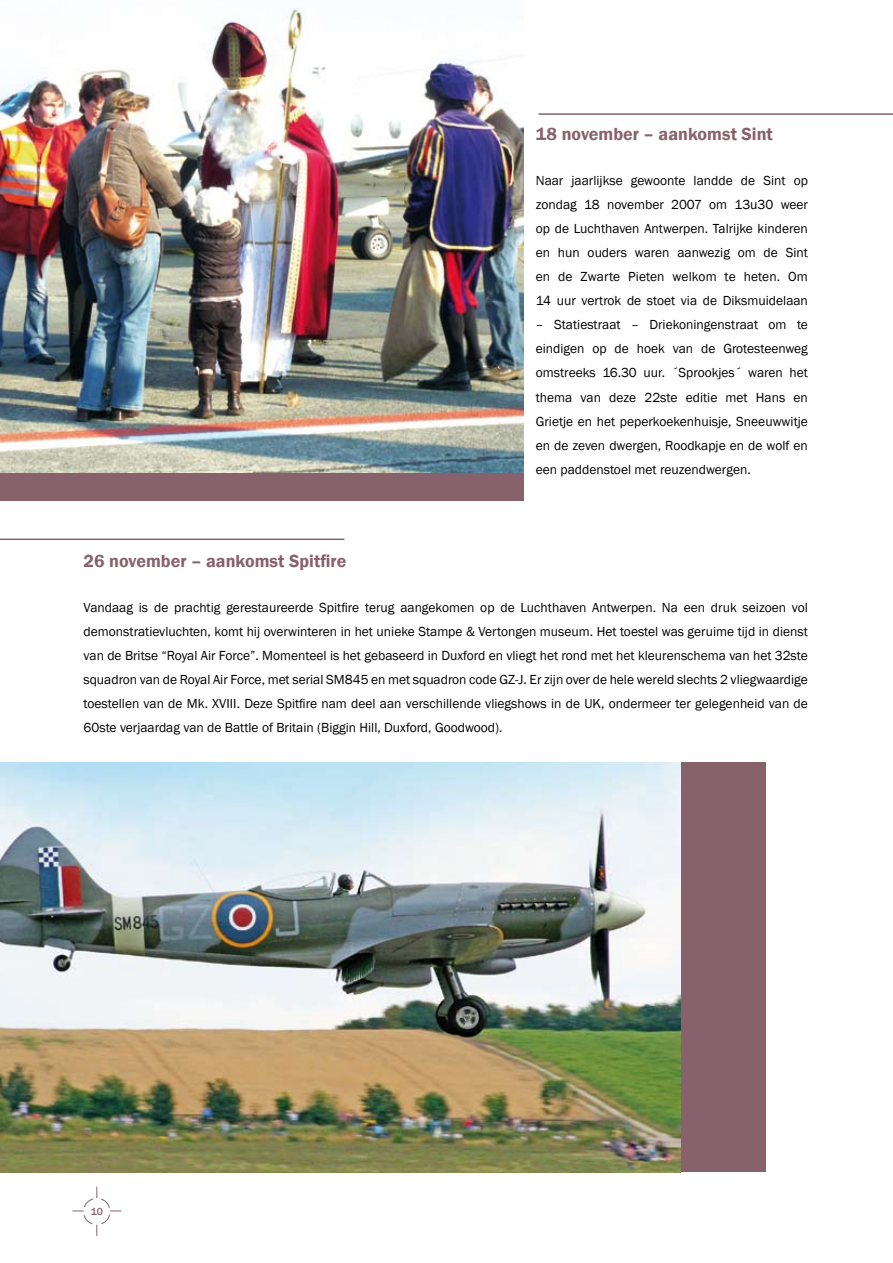
<style>
.page{position:relative;width:893px;height:1263px;background:#fff}
.page>*{position:absolute;margin:0;border:0;box-sizing:border-box;transform-origin:0 0}
.t1{font:600 18px "Franklin Gothic";color:#87626c}
.t2{font:13.5px/24px "Franklin Gothic";color:#000;text-align:justify}
.t3{font:500 10.5px "Franklin Gothic";color:#87626c}
</style>
<div class="page">
<svg style="left:72px;top:1187px;width:49px;height:49px"></svg>
<div style="left:0;top:0;width:523px;height:500px;background:#87626c"></div>
<img style="left:0;top:0;width:523px;height:472px">
<hr style="left:539px;top:113px;width:354px;height:2px;background:#87626c">
<hr style="left:0;top:539px;width:344px;height:1px;background:#87626c">
<div style="left:0;top:763px;width:765px;height:409px;background:#87626c"></div>
<img style="left:0;top:763px;width:680px;height:409px">
<h1 class="t1" style="left:536px;top:123px;width:239px">18 november – aankomst Sint</h1>
<p class="t2" style="left:536px;top:169px;width:274px">Naar jaarlijkse gewoonte landde de Sint op zondag 18 november 2007 om 13u30 weer op de Luchthaven Antwerpen. Talrijke kinderen en hun ouders waren aanwezig om de Sint en de Zwarte Pieten welkom te heten. Om 14 uur vertrok de stoet via de Diksmuidelaan</p>
<p class="t2" style="left:536px;top:313px;width:274px">– Statiestraat – Driekoningenstraat om te eindigen op de hoek van de Grotesteenweg omstreeks 16.30 uur. ´Sprookjes´ waren het thema van deze 22ste editie met Hans en Grietje en het peperkoekenhuisje, Sneeuwwitje en de zeven dwergen, Roodkapje en de wolf en een paddenstoel met reuzendwergen.</p>
<h1 class="t1" style="left:84px;top:550px;width:264px">26 november – aankomst Spitfire</h1>
<p class="t2" style="left:84px;top:596px;width:726px">Vandaag is de prachtig gerestaureerde Spitfire terug aangekomen op de Luchthaven Antwerpen. Na een druk seizoen vol demonstratievluchten, komt hij overwinteren in het unieke Stampe &amp; Vertongen museum. Het toestel was geruime tijd in dienst van de Britse “Royal Air Force”. Momenteel is het gebaseerd in Duxford en vliegt het rond met het kleurenschema van het 32ste squadron van de Royal Air Force, met serial SM845 en met squadron code GZ-J. Er zijn over de hele wereld slechts 2 vliegwaardige toestellen van de Mk. XVIII. Deze Spitfire nam deel aan verschillende vliegshows in de UK, ondermeer ter gelegenheid van de 60ste verjaardag van de Battle of Britain (Biggin Hill, Duxford, Goodwood).</p>
<p class="t3" style="left:91px;top:1205px;width:14px">10</p>
</div>
